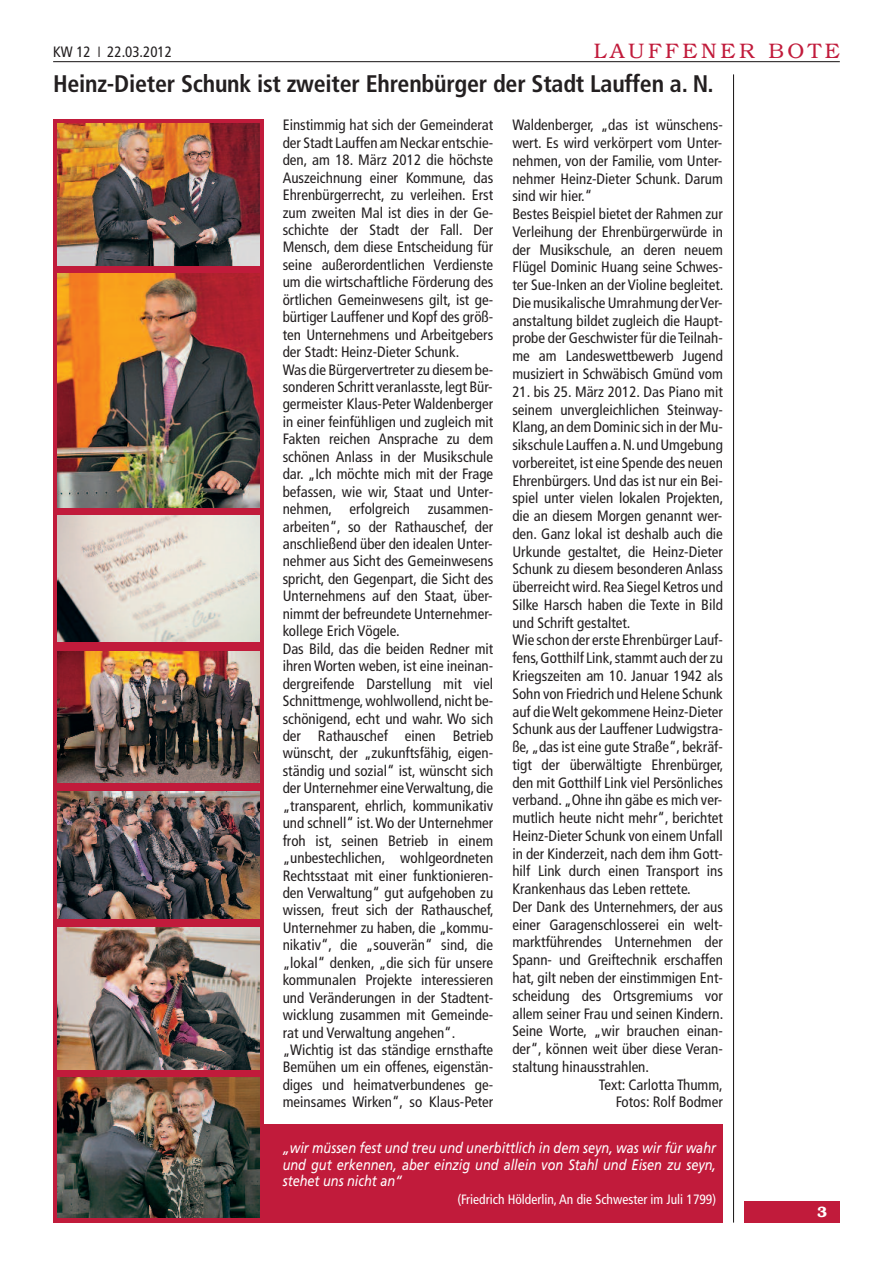
<style>
.page{position:relative;width:893px;height:1263px;background:#fff}
.page>*{position:absolute;margin:0;border:0;box-sizing:border-box;transform-origin:0 0}
.t1{font:700 condensed 24px "Frutiger LT";letter-spacing:-.01em;color:#231f20}
.t2{font:300 21px "Bookman LT";letter-spacing:.175em;color:#c11b3b}
.t3{font:condensed 15px/17.4px "Frutiger LT";color:#231f20}
.t4{font:italic 15px/16.5px "Frutiger LT";color:#fff;text-align:justify;scale:.85 1}
.t5{font:600 15px "Bookman LT";color:#fff}
.t6{font:condensed 13.5px "Frutiger LT";color:#fff}
</style>
<div class="page">
<div style="left:264px;top:1124px;width:459px;height:98px;background:#c11b3b"></div>
<hr style="left:733px;top:74px;width:1px;height:1148px;background:#231f20">
<hr style="left:53px;top:61px;width:787px;height:1px;background:#231f20">
<div style="left:744px;top:1201px;width:96px;height:21px;background:#c11b3b"></div>
<div style="left:53px;top:119px;width:211px;height:1103px;background:#c11b3b"></div>
<img style="left:58px;top:124px;width:202px;height:141px">
<img style="left:58px;top:791px;width:202px;height:128px">
<img style="left:58px;top:651px;width:202px;height:132px">
<img style="left:58px;top:516px;width:202px;height:126px">
<img style="left:58px;top:274px;width:202px;height:233px">
<img style="left:58px;top:1078px;width:202px;height:139px">
<img style="left:58px;top:927px;width:202px;height:142px">
<p class="t3" style="left:53px;top:44px;width:120px">KW 12 ❘ 22.03.2012</p>
<h2 class="t2" style="left:594px;top:38px;width:247px">LAUFFENER BOTE</h2>
<h1 class="t1" style="left:53px;top:74px;width:662px">Heinz-Dieter Schunk ist zweiter Ehrenbürger der Stadt Lauffen a. N.</h1>
<p class="t3" style="left:283px;top:118px;width:213px">Einstimmig hat sich der Gemeinderat der Stadt Lauffen am Neckar entschie&shy;den, am 18. März 2012 die höchste Auszeichnung einer Kommune, das Ehrenbürgerrecht, zu verleihen. Erst zum zweiten Mal ist dies in der Ge&shy;schichte der Stadt der Fall. Der Mensch, dem diese Entscheidung für seine außerordentlichen Verdienste um die wirtschaftliche Förderung des örtlichen Gemeinwesens gilt, ist ge&shy;bürtiger Lauffener und Kopf des größ&shy;ten Unternehmens und Arbeitgebers der Stadt: Heinz-Dieter Schunk.<br>Was die Bürgervertreterzu diesem be&shy;sonderen Schritt veranlasste, legt Bür&shy;germeister Klaus-Peter Waldenberger in einer feinfühligen und zugleich mit Fakten reichen Ansprache zu dem schönen Anlass in der Musikschule dar. „Ich möchte mich mit der Frage befassen, wie wir, Staat und Unter&shy;nehmen, erfolgreich zusammen&shy;arbeiten“, so der Rathauschef, der anschließend über den idealen Unter&shy;nehmer aus Sicht des Gemeinwesens spricht, den Gegenpart, die Sicht des Unternehmens auf den Staat, über&shy;nimmt der befreundete Unternehmer&shy;kollege Erich Vögele.<br>Das Bild, das die beiden Redner mit ihren Worten weben, ist eine ineinan&shy;dergreifende Darstellung mit viel Schnittmenge,wohlwollend, nicht be&shy;schönigend, echt und wahr. Wo sich der Rathauschef einen Betrieb wünscht, der „zukunftsfähig, eigen&shy;ständig und sozial“ ist, wünscht sich der Unternehmer eineVerwaltung,die „transparent, ehrlich, kommunikativ und schnell“ ist.Wo der Unternehmer froh ist, seinen Betrieb in einem „unbestechlichen, wohlgeordneten Rechtsstaat mit einer funktionieren&shy;den Verwaltung“ gut aufgehoben zu wissen, freut sich der Rathauschef, Unternehmer zu haben, die „kommu&shy;nikativ“, die „souverän“ sind, die „lokal“ denken, „die sich für unsere kommunalen Projekte interessieren und Veränderungen in der Stadtent&shy;wicklung zusammen mit Gemeinde&shy;rat und Verwaltung angehen“. „Wichtig ist das ständige ernsthafte Bemühen um ein offenes, eigenstän&shy;diges und heimatverbundenes ge&shy;meinsames Wirken“, so Klaus-Peter</p>
<p class="t3" style="left:512px;top:117px;width:213px">Waldenberger, „das ist wünschens&shy;wert. Es wird verkörpert vom Unter&shy;nehmen, von der Familie, vom Unter&shy;nehmer Heinz-Dieter Schunk. Darum sind wir hier.“<br>Bestes Beispiel bietet der Rahmen zur Verleihung der Ehrenbürgerwürde in der Musikschule, an deren neuem Flügel Dominic Huang seine Schwes&shy;ter Sue-Inken an der Violine begleitet.<br>DiemusikalischeUmrahmung derVer&shy;anstaltung bildet zugleich die Haupt&shy;probe der Geschwister für die Teilnah&shy;me am Landeswettbewerb Jugend musiziert in Schwäbisch Gmünd vom</p>
<p class="t3" style="left:512px;top:384px;width:212px">21. bis 25. März 2012. Das Piano mit</p>
<p class="t3" style="left:512px;top:402px;width:212px">seinem unvergleichlichen Steinway-</p>
<p class="t3" style="left:512px;top:420px;width:212px">Klang,an dem Dominicsich in derMu-</p>
<p class="t3" style="left:512px;top:437px;width:212px">sikschule Lauffen a.N.undUmgebung</p>
<p class="t3" style="left:512px;top:455px;width:212px">vorbereitet, ist eine Spende des neuen</p>
<p class="t3" style="left:512px;top:473px;width:212px">Ehrenbürgers. Und das ist nur ein Bei-</p>
<p class="t3" style="left:512px;top:491px;width:213px">spiel unter vielen lokalen Projekten,</p>
<p class="t3" style="left:512px;top:508px;width:211px">die an diesem Morgen genannt wer-</p>
<p class="t3" style="left:512px;top:526px;width:212px">den. Ganz lokal ist deshalb auch die</p>
<p class="t3" style="left:512px;top:544px;width:212px">Urkunde gestaltet, die Heinz-Dieter</p>
<p class="t3" style="left:512px;top:562px;width:212px">Schunk zu diesem besonderen Anlass</p>
<p class="t3" style="left:512px;top:579px;width:212px">überreicht wird.Rea Siegel Ketros und</p>
<p class="t3" style="left:512px;top:597px;width:212px">Silke Harsch haben die Texte in Bild</p>
<p class="t3" style="left:512px;top:615px;width:120px">und Schrift gestaltet.</p>
<p class="t3" style="left:512px;top:633px;width:212px">Wie schon der erste Ehrenbürger Lauf-</p>
<p class="t3" style="left:512px;top:650px;width:212px">fens,Gotthilf Link,stammt auch derzu</p>
<p class="t3" style="left:512px;top:668px;width:212px">Kriegszeiten am 10. Januar 1942 als</p>
<p class="t3" style="left:512px;top:686px;width:212px">Sohn von Friedrich und Helene Schunk</p>
<p class="t3" style="left:512px;top:704px;width:212px">auf dieWelt gekommene Heinz-Dieter</p>
<p class="t3" style="left:512px;top:721px;width:212px">Schunk aus der Lauffener Ludwigstra-</p>
<p class="t3" style="left:512px;top:739px;width:212px">ße, „das ist eine gute Straße“, bekräf-</p>
<p class="t3" style="left:512px;top:757px;width:213px">tigt der überwältigte Ehrenbürger,</p>
<p class="t3" style="left:512px;top:775px;width:212px">den mit Gotthilf Link viel Persönliches</p>
<p class="t3" style="left:512px;top:793px;width:211px">verband. „Ohne ihn gäbe es mich ver-</p>
<p class="t3" style="left:512px;top:810px;width:212px">mutlich heute nicht mehr“, berichtet</p>
<p class="t3" style="left:512px;top:828px;width:212px">Heinz-Dieter Schunk von einem Unfall</p>
<p class="t3" style="left:512px;top:846px;width:212px">in der Kinderzeit, nach dem ihm Gott-</p>
<p class="t3" style="left:512px;top:864px;width:212px">hilf Link durch einen Transport ins</p>
<p class="t3" style="left:512px;top:881px;width:180px">Krankenhaus das Leben rettete.</p>
<p class="t3" style="left:512px;top:899px;width:212px">Der Dank des Unternehmers, der aus</p>
<p class="t3" style="left:512px;top:917px;width:212px">einer Garagenschlosserei ein welt-</p>
<p class="t3" style="left:512px;top:935px;width:212px">marktführendes Unternehmen der</p>
<p class="t3" style="left:512px;top:952px;width:212px">Spann- und Greiftechnik erschaffen</p>
<p class="t3" style="left:512px;top:970px;width:212px">hat, gilt neben der einstimmigen Ent-</p>
<p class="t3" style="left:512px;top:988px;width:212px">scheidung des Ortsgremiums vor</p>
<p class="t3" style="left:512px;top:1006px;width:213px">allem seiner Frau und seinen Kindern.</p>
<p class="t3" style="left:512px;top:1023px;width:212px">Seine Worte, „wir brauchen einan-</p>
<p class="t3" style="left:512px;top:1041px;width:212px">der“, können weit über diese Veran-</p>
<p class="t3" style="left:512px;top:1059px;width:138px">staltung hinausstrahlen.</p>
<p class="t3" style="left:599px;top:1077px;width:126px">Text: Carlotta Thumm,</p>
<p class="t3" style="left:616px;top:1094px;width:109px">Fotos: Rolf Bodmer</p>
<p class="t4" style="left:283px;top:1141px;width:511px">„wir müssen fest und treu und unerbittlich in dem seyn, was wir für wahr und gut erkennen, aber einzig und allein von Stahl und Eisen zu seyn, stehet uns nicht an“</p>
<p class="t6" style="left:457px;top:1193px;width:260px">(Friedrich Hölderlin, An die Schwester im Juli 1799)</p>
<p class="t5" style="left:817px;top:1203px;width:11px">3</p>
</div>
